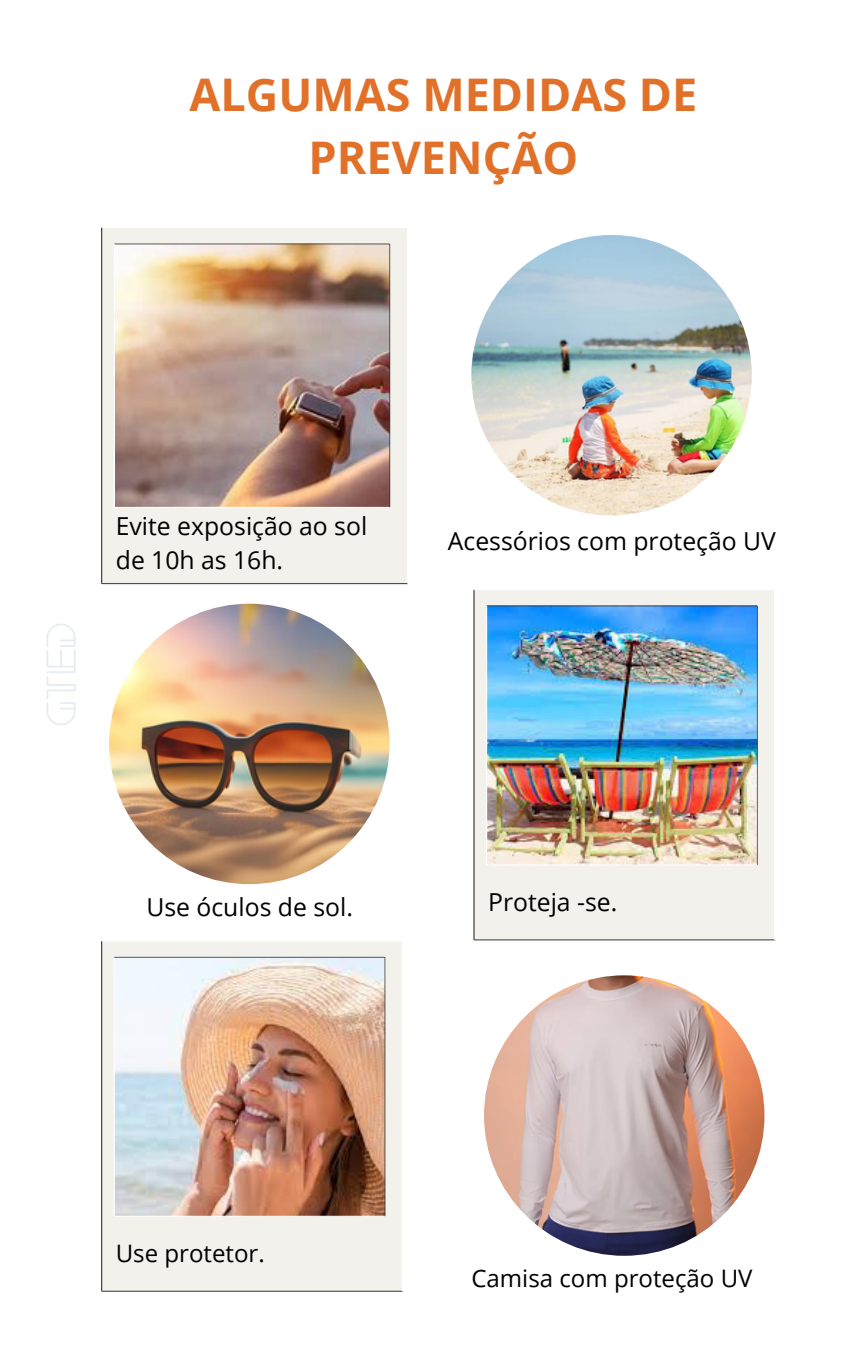
<style>
.page{position:relative;width:864px;height:1350px;background:#fff}
.page>*{position:absolute;margin:0;border:0;box-sizing:border-box;transform-origin:0 0}
.t1{font:700 45px/62.6px "Open Sans";color:#e17029;text-align:center}
.t2{font:24.75px/33.8px "Open Sans";color:#000}
.t3{font:24.07px "Open Sans";color:#000}
</style>
<div class="page">
<img style="left:101px;top:227px;width:307px;height:357px">
<img style="left:474px;top:590px;width:301px;height:350px">
<img style="left:109px;top:604px;width:281px;height:280px;border-radius:50%">
<img style="left:101px;top:940px;width:302px;height:352px">
<img style="left:484px;top:975px;width:280px;height:281px;border-radius:50%">
<img style="left:471px;top:235px;width:281px;height:280px;border-radius:50%">
<img style="left:46px;top:623px;width:30px;height:102px">
<p class="t1" style="left:189px;top:63px;width:510px">ALGUMAS MEDIDAS DE<br>PREVENÇÃO</p>
<p class="t2" style="left:116px;top:508px;width:253px">Evite exposição ao sol de 10h as 16h.</p>
<p class="t2" style="left:448px;top:524px;width:329px">Acessórios com proteção UV</p>
<h2 class="t2" style="left:146px;top:890px;width:208px">Use óculos de sol.</h2>
<p class="t2" style="left:488px;top:884px;width:131px">Proteja -se.</p>
<p class="t3" style="left:116px;top:1237px;width:151px">Use protetor.</p>
<p class="t3" style="left:471px;top:1261px;width:283px">Camisa com proteção UV</p>
</div>
